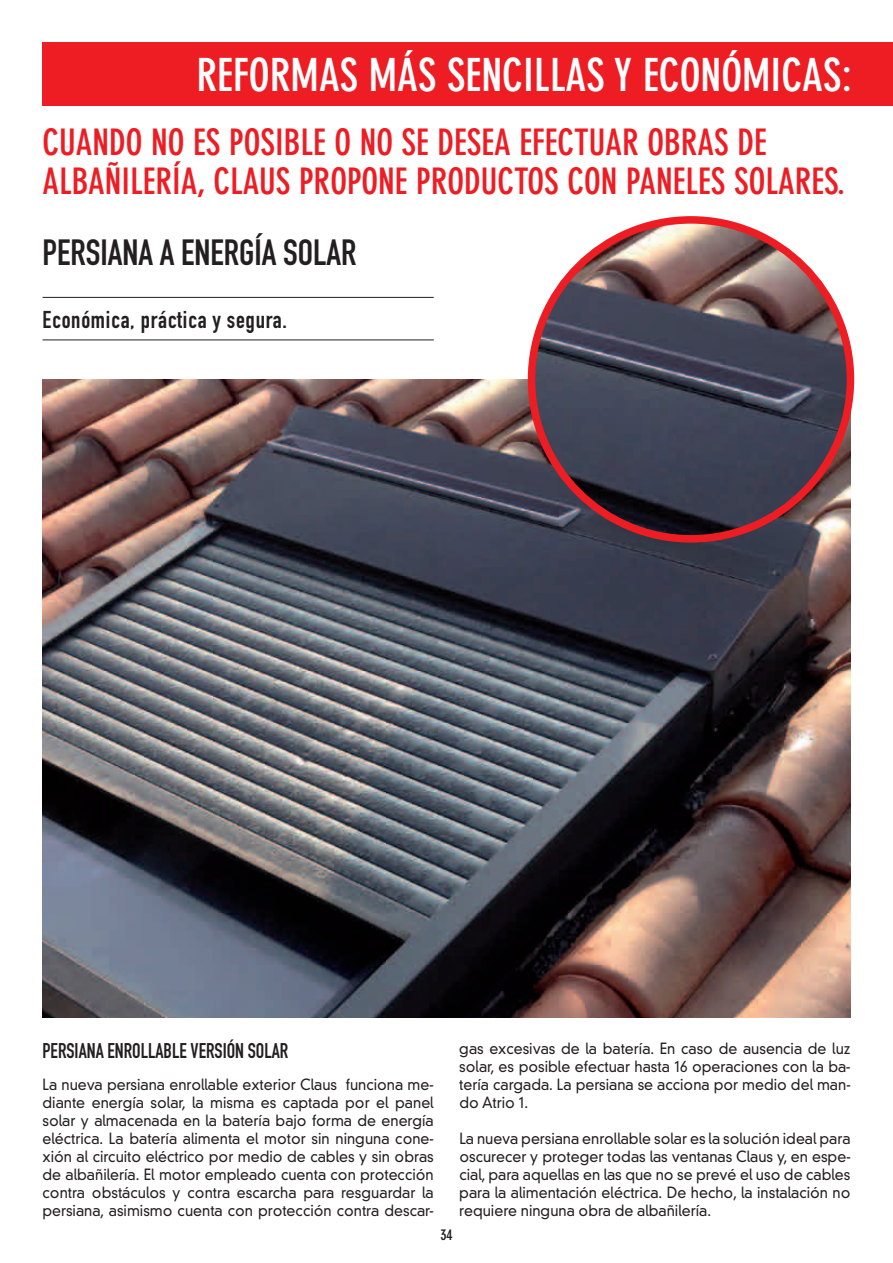
<style>
.page{position:relative;width:893px;height:1263px;background:#fff}
.page>*{position:absolute;margin:0;border:0;box-sizing:border-box;transform-origin:0 0}
.t1{font:700 condensed 45px "DIN Neuzeit Grotesk";color:#fff}
.t2{font:700 condensed 36px/39px "DIN Neuzeit Grotesk";color:#ee1d23}
.t3{font:36px "DIN Engschrift Alternate";color:#231f20}
.t4{font:24px "DIN Engschrift Alternate";letter-spacing:.03em;color:#231f20}
.t5{font:21px "DIN Engschrift";color:#231f20;scale:.95 1}
.t6{font:300 15px/18px "DIN Neuzeit Grotesk";color:#231f20;text-align:justify;scale:.95 1}
.t7{font:700 condensed 15px "DIN Neuzeit Grotesk";color:#231f20}
</style>
<div class="page">
<div style="left:43px;top:43px;width:850px;height:63px;background:#ee1d23"></div>
<img style="left:43px;top:379px;width:807px;height:638px">
<hr style="left:43px;top:297px;width:391px;height:1px;background:#231f20">
<hr style="left:43px;top:340px;width:391px;height:1px;background:#231f20">
<img style="left:531px;top:220px;width:319px;height:319px;border-radius:159px">
<div style="left:528px;top:216px;width:326px;height:327px;border:8px solid #ee1d23;border-radius:50%"></div>
<h1 class="t1" style="left:196px;top:49px;width:657px">REFORMAS MÁS SENCILLAS Y ECONÓMICAS:</h1>
<h2 class="t2" style="left:43px;top:123px;width:804px">CUANDO NO ES POSIBLE O NO SE DESEA EFECTUAR OBRAS DE<br>ALBAÑILERÍA, CLAUS PROPONE PRODUCTOS CON PANELES SOLARES.</h2>
<h2 class="t3" style="left:43px;top:231px;width:315px">PERSIANA A ENERGÍA SOLAR</h2>
<h3 class="t4" style="left:43px;top:305px;width:246px">Económica, práctica y segura.</h3>
<h3 class="t5" style="left:43px;top:1038px;width:260px">PERSIANA ENROLLABLE VERSIÓN SOLAR</h3>
<p class="t6" style="left:43px;top:1075px;width:413px">La nueva persiana enrollable exterior Claus funciona me&shy;diante energía solar, la misma es captada por el panel solar y almacenada en la batería bajo forma de energía eléctrica. La batería alimenta el motor sin ninguna cone&shy;xión al circuito eléctrico por medio de cables y sin obras de albañilería. El motor empleado cuenta con protección contra obstáculos y contra escarcha para resguardar la persiana, asimismo cuenta con protección contra descar-</p>
<p class="t6" style="left:459px;top:1039px;width:413px">gas excesivas de la batería. En caso de ausencia de luz solar, es posible efectuar hasta 16 operaciones con la ba&shy;tería cargada. La persiana se acciona por medio del man&shy;do Atrio 1.</p>
<p class="t6" style="left:459px;top:1129px;width:413px">La nueva persiana enrollable solar es la solución ideal para oscurecer y proteger todas las ventanas Claus y, en espe&shy;cial, para aquellas en las que no se prevé el uso de cables para la alimentación eléctrica. De hecho, la instalación no requiere ninguna obra de albañilería.</p>
<p class="t7" style="left:440px;top:1226px;width:14px">34</p>
</div>
